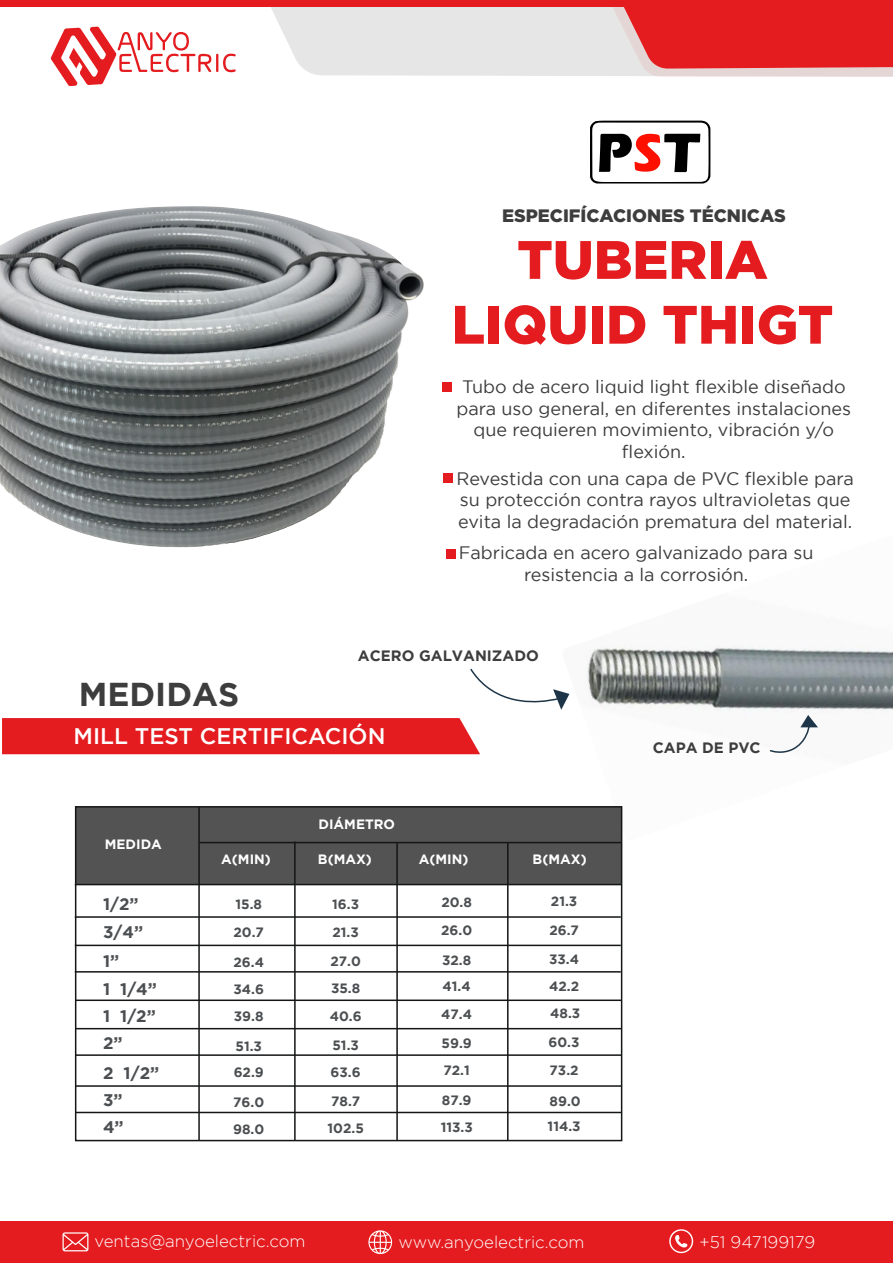
<style>
.page{position:relative;width:893px;height:1263px;background:#fff}
.page>*{position:absolute;margin:0;border:0;box-sizing:border-box;transform-origin:0 0}
.t1{font:900 54px/64.8px "Gotham";color:#e41c1f;text-align:center}
.t2{font:700 33px "Gotham";color:#3d3d3d}
.t3{font:500 22.5px "Gotham";color:#fff}
.t4{font:18px/21.6px "Gotham";color:#3d3d3d;text-align:center}
.t5{font:900 18px "Gotham";color:#3d3d3d}
.t6{font:300 16.8px "Gotham";color:#fff}
.t7{font:700 16.8px/27.2px "Gotham";color:#4c4f51}
.t8{font:700 15px "Gotham";color:#3d3d3d}
.t9{font:700 13.5px/27px "Gotham";color:#4c4f51}
.t10{font:700 13.5px "Gotham";color:#fff}
</style>
<div class="page">
<img style="left:569px;top:645px;width:324px;height:196px">
<div style="left:75px;top:807px;width:547px;height:77px;background:#535353"></div>
<div style="left:446px;top:549px;width:10px;height:9px;background:#e41c1f"></div>
<div style="left:443px;top:473px;width:10px;height:10px;background:#e41c1f"></div>
<div style="left:442px;top:382px;width:10px;height:10px;background:#e41c1f"></div>
<div style="left:2px;top:718px;width:478px;height:36px;background:#e41c1f"></div>
<svg style="left:590px;top:121px;width:120px;height:62px"></svg>
<div style="left:75px;top:806px;width:547px;height:335px;border:2px solid #141516"></div>
<hr style="left:198px;top:807px;width:2px;height:333px;background:#141516">
<hr style="left:199px;top:842px;width:422px;height:1px;background:#141516">
<hr style="left:75px;top:884px;width:547px;height:1px;background:#141516">
<hr style="left:75px;top:916px;width:546px;height:2px;background:#141516">
<hr style="left:75px;top:945px;width:546px;height:1px;background:#141516">
<hr style="left:75px;top:971px;width:546px;height:1px;background:#141516">
<hr style="left:75px;top:999px;width:546px;height:2px;background:#141516">
<hr style="left:75px;top:1028px;width:546px;height:1px;background:#141516">
<hr style="left:75px;top:1054px;width:546px;height:2px;background:#141516">
<hr style="left:75px;top:1085px;width:546px;height:2px;background:#141516">
<hr style="left:75px;top:1112px;width:546px;height:1px;background:#141516">
<hr style="left:396px;top:842px;width:2px;height:298px;background:#141516">
<hr style="left:294px;top:841px;width:2px;height:299px;background:#141516">
<hr style="left:507px;top:843px;width:2px;height:297px;background:#141516">
<img style="left:0;top:206px;width:424px;height:342px">
<svg style="left:470px;top:668px;width:99px;height:42px"></svg>
<svg style="left:768px;top:715px;width:50px;height:39px"></svg>
<div style="left:271px;top:7px;width:340px;height:69px;background:#e6e6e6"></div>
<svg style="left:51px;top:27px;width:185px;height:59px"></svg>
<div style="left:0;top:0;width:893px;height:7px;background:#e41c1f"></div>
<svg style="left:611px;top:7px;width:282px;height:70px;background:#e44648"></svg>
<div style="left:0;top:1221px;width:893px;height:42px;background:#e41c1f"></div>
<svg style="left:63px;top:1232px;width:25px;height:19px"></svg>
<svg style="left:368px;top:1230px;width:24px;height:24px"></svg>
<svg style="left:669px;top:1229px;width:24px;height:24px"></svg>
<p class="t5" style="left:502px;top:205px;width:285px">ESPECIFÍCACIONES TÉCNICAS</p>
<h1 class="t1" style="left:452px;top:226px;width:383px">TUBERIA<br>LIQUID THIGT</h1>
<p class="t4" style="left:456px;top:376px;width:396px">Tubo de acero liquid light flexible diseñado para uso general, en diferentes instalaciones que requieren movimiento, vibración y/o flexión.</p>
<p class="t4" style="left:457px;top:467px;width:399px;text-align:left">Revestida con una capa de PVC flexible para su protección contra rayos ultravioletas que evita la degradación prematura del material.</p>
<p class="t4" style="left:459px;top:542px;width:356px">Fabricada en acero galvanizado para su resistencia a la corrosión.</p>
<p class="t8" style="left:358px;top:647px;width:182px">ACERO GALVANIZADO</p>
<h2 class="t2" style="left:79px;top:675px;width:162px">MEDIDAS</h2>
<p class="t3" style="left:74px;top:723px;width:313px">MILL TEST CERTIFICACIÓN</p>
<p class="t10" style="left:105px;top:836px;width:59px">MEDIDA</p>
<p class="t7" style="left:103px;top:889px;width:42px;line-height:28.7px">1/2”<br>3/4”<br>1”</p>
<p class="t7" style="left:103px;top:975px;width:55px;text-align:justify">1 1/4” 1 1/2” 2”</p>
<p class="t7" style="left:103px;top:1059px;width:58px">2 1/2”<br>3”<br>4”</p>
<p class="t10" style="left:319px;top:816px;width:78px">DIÁMETRO</p>
<p class="t10" style="left:221px;top:851px;width:51px">A(MIN)</p>
<p class="t10" style="left:318px;top:851px;width:56px">B(MAX)</p>
<p class="t10" style="left:419px;top:851px;width:51px">A(MIN)</p>
<p class="t10" style="left:533px;top:851px;width:56px">B(MAX)</p>
<p class="t9" style="left:234px;top:890px;width:32px;line-height:28px">15.8<br>20.7</p>
<p class="t9" style="left:233px;top:948px;width:32px;text-align:justify">26.4<br>34.6<br>39.8</p>
<p class="t9" style="left:234px;top:1032px;width:32px">51.3<br>62.9</p>
<p class="t9" style="left:233px;top:1088px;width:33px">76.0<br>98.0</p>
<p class="t9" style="left:332px;top:889px;width:28px;line-height:28px">16.3<br>21.3</p>
<p class="t9" style="left:330px;top:948px;width:33px;text-align:justify">27.0<br>35.8<br>40.6</p>
<p class="t9" style="left:331px;top:1032px;width:32px">51.3<br>63.6</p>
<p class="t9" style="left:327px;top:1088px;width:38px">78.7<br>102.5</p>
<p class="t9" style="left:441px;top:888px;width:33px;line-height:28px">20.8<br>26.0</p>
<p class="t9" style="left:441px;top:946px;width:32px;text-align:justify">32.8<br>41.4<br>47.4</p>
<p class="t9" style="left:442px;top:1030px;width:32px">59.9<br>72.1</p>
<p class="t9" style="left:441px;top:1086px;width:34px">87.9<br>113.3</p>
<p class="t9" style="left:549px;top:887px;width:31px;line-height:28px">21.3<br>26.7</p>
<p class="t9" style="left:549px;top:946px;width:33px;text-align:justify">33.4<br>42.2<br>48.3</p>
<p class="t9" style="left:548px;top:1027px;width:33px;line-height:28px">60.3<br>73.2</p>
<p class="t9" style="left:548px;top:1087px;width:35px;line-height:25.7px">89.0<br>114.3</p>
<p class="t8" style="left:653px;top:739px;width:109px">CAPA DE PVC</p>
<p class="t6" style="left:95px;top:1232px;width:212px">ventas@anyoelectric.com</p>
<p class="t6" style="left:398px;top:1233px;width:188px">www.anyoelectric.com</p>
<p class="t6" style="left:699px;top:1232px;width:118px">+51 947199179</p>
</div>
